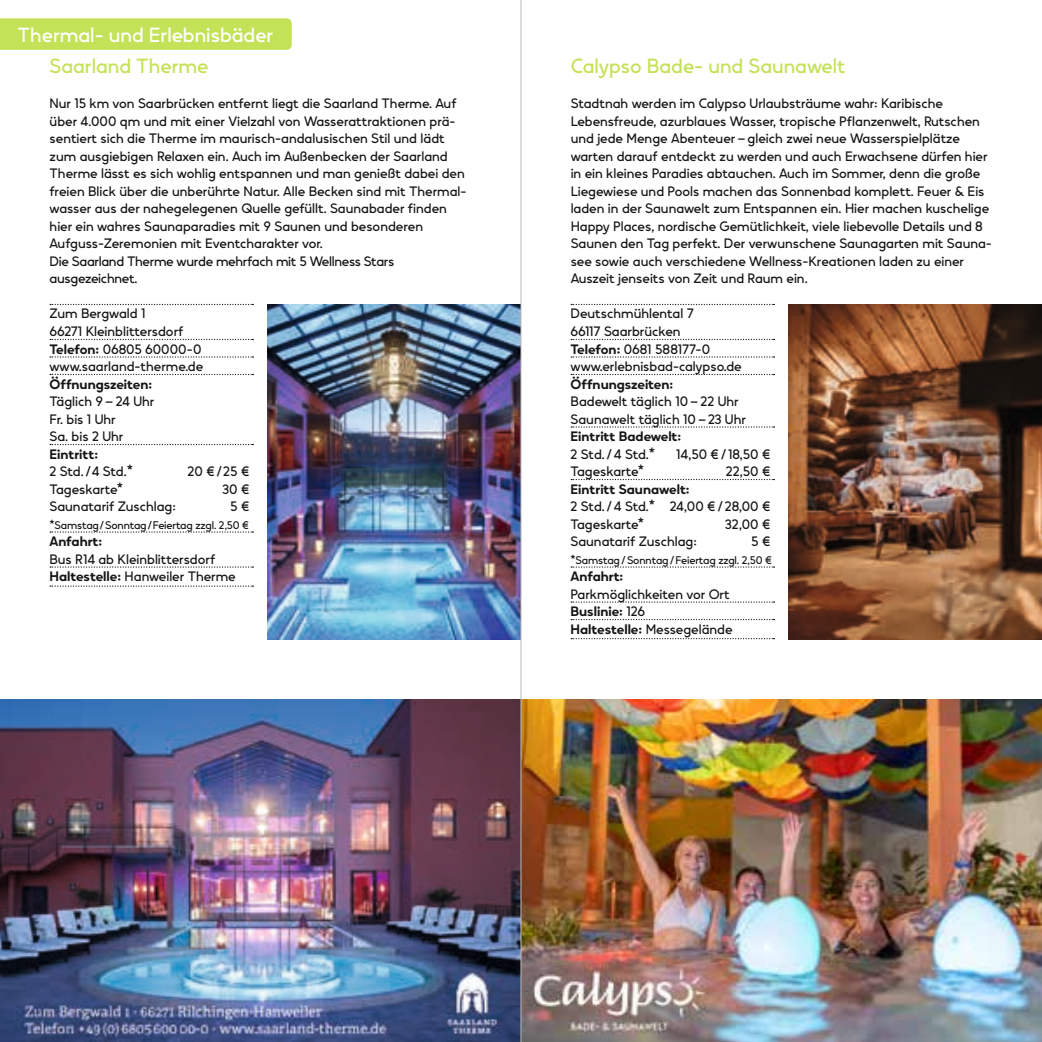
<style>
.page{position:relative;width:1042px;height:1042px;background:#fff}
.page>*{position:absolute;margin:0;border:0;box-sizing:border-box;transform-origin:0 0}
.t1{font:21px "Vary";color:#c3e257}
.t2{font:21px "Vary";color:#fff}
.t3{font:14px/17.5px "Vary";color:#151616}
.t4{font:700 14px "Vary";color:#151616}
.t5{font:11.38px "Vary";letter-spacing:-.01em;color:#151616}
.s1{font-weight:700}
</style>
<div class="page">
<svg style="left:50px;top:304px;width:203px;height:1px"></svg>
<svg style="left:50px;top:339px;width:203px;height:1px"></svg>
<svg style="left:50px;top:356px;width:203px;height:2px"></svg>
<svg style="left:50px;top:374px;width:203px;height:1px"></svg>
<svg style="left:50px;top:444px;width:203px;height:1px"></svg>
<svg style="left:50px;top:531px;width:203px;height:2px"></svg>
<svg style="left:50px;top:566px;width:203px;height:2px"></svg>
<svg style="left:50px;top:585px;width:203px;height:2px"></svg>
<img style="left:268px;top:305px;width:253px;height:334px">
<div style="left:0;top:18px;width:292px;height:32px;background:#c3e257"></div>
<svg style="left:571px;top:304px;width:203px;height:1px"></svg>
<svg style="left:571px;top:339px;width:203px;height:1px"></svg>
<svg style="left:571px;top:356px;width:203px;height:2px"></svg>
<svg style="left:571px;top:374px;width:203px;height:1px"></svg>
<svg style="left:571px;top:426px;width:203px;height:2px"></svg>
<svg style="left:571px;top:479px;width:203px;height:1px"></svg>
<svg style="left:571px;top:566px;width:203px;height:2px"></svg>
<svg style="left:571px;top:601px;width:203px;height:2px"></svg>
<svg style="left:571px;top:619px;width:203px;height:1px"></svg>
<svg style="left:571px;top:638px;width:203px;height:1px"></svg>
<img style="left:789px;top:305px;width:253px;height:334px">
<img style="left:0;top:699px;width:1042px;height:343px">
<hr style="left:521px;top:0;width:1px;height:1042px;background:#bababb">
<h1 class="t2" style="left:18px;top:17px;width:257px">Thermal- und Erlebnisbäder</h1>
<h1 class="t1" style="left:50px;top:49px;width:160px">Saarland Therme</h1>
<p class="t3" style="left:50px;top:94px;width:418px">Nur 15 km von Saarbrücken entfernt liegt die Saarland Therme. Auf über 4.000 qm und mit einer Vielzahl von Wasserattraktionen prä&shy;sentiert sich die Therme im maurisch-andalusischen Stil und lädt zum ausgiebigen Relaxen ein. Auch im Außenbecken der Saarland Therme lässt es sich wohlig entspannen und man genießt dabei den freien Blick über die unberührte Natur. Alle Becken sind mit Thermal&shy;wasser aus der nahegelegenen Quelle gefüllt. Saunabader finden hier ein wahres Saunaparadies mit 9 Saunen und besonderen Aufguss-Zeremonien mit Eventcharakter vor.<br>Die Saarland Therme wurde mehrfach mit 5 Wellness Stars ausgezeichnet.</p>
<p class="t3" style="left:49px;top:304px;width:155px">Zum Bergwald 1<br>66271 Kleinblittersdorf<br><span class="s1">Telefon:</span> 06805 60000-0 www.saarland-therme.de</p>
<p class="t4" style="left:49px;top:372px;width:104px">Öffnungszeiten:</p>
<p class="t3" style="left:49px;top:391px;width:106px">Täglich 9 – 24 Uhr<br>Fr. bis 1 Uhr<br>Sa. bis 2 Uhr</p>
<p class="t4" style="left:49px;top:442px;width:50px">Eintritt:</p>
<p class="t3" style="left:49px;top:461px;width:85px">2 Std. / 4 Std.*</p>
<p class="t3" style="left:188px;top:461px;width:63px">20 € / 25 €</p>
<p class="t3" style="left:49px;top:479px;width:75px">Tageskarte*</p>
<p class="t3" style="left:222px;top:479px;width:29px">30 €</p>
<p class="t3" style="left:49px;top:496px;width:128px">Saunatarif Zuschlag:</p>
<p class="t3" style="left:230px;top:496px;width:21px">5 €</p>
<p class="t5" style="left:49px;top:515px;width:201px">*Samstag / Sonntag / Feiertag zzgl. 2,50 €</p>
<p class="t4" style="left:49px;top:529px;width:54px">Anfahrt:</p>
<p class="t3" style="left:49px;top:549px;width:188px">Bus R14 ab Kleinblittersdorf<br><span class="s1">Haltestelle:</span> Hanweiler Therme</p>
<h1 class="t1" style="left:571px;top:49px;width:276px">Calypso Bade- und Saunawelt</h1>
<p class="t3" style="left:571px;top:94px;width:423px">Stadtnah werden im Calypso Urlaubsträume wahr: Karibische Lebensfreude, azurblaues Wasser, tropische Pflanzenwelt, Rutschen und jede Menge Abenteuer – gleich zwei neue Wasserspielplätze warten darauf entdeckt zu werden und auch Erwachsene dürfen hier in ein kleines Paradies abtauchen. Auch im Sommer, denn die große Liegewiese und Pools machen das Sonnenbad komplett. Feuer &amp; Eis laden in der Saunawelt zum Entspannen ein. Hier machen kuschelige Happy Places, nordische Gemütlichkeit, viele liebevolle Details und 8<br>Saunen den Tag perfekt. Der verwunschene Saunagarten mit Sauna&shy;see sowie auch verschiedene Wellness-Kreationen laden zu einer Auszeit jenseits von Zeit und Raum ein.</p>
<p class="t3" style="left:570px;top:304px;width:173px">Deutschmühlental 7<br>66117 Saarbrücken<br><span class="s1">Telefon:</span> 0681 588177-0 www.erlebnisbad-calypso.de</p>
<p class="t4" style="left:570px;top:372px;width:104px">Öffnungszeiten:</p>
<p class="t3" style="left:570px;top:391px;width:177px">Badewelt täglich 10 – 22 Uhr<br>Saunawelt täglich 10 – 23 Uhr</p>
<p class="t4" style="left:570px;top:424px;width:112px">Eintritt Badewelt:</p>
<p class="t3" style="left:570px;top:444px;width:86px">2 Std. / 4 Std.*</p>
<p class="t3" style="left:676px;top:444px;width:96px">14,50 € / 18,50 €</p>
<p class="t3" style="left:570px;top:461px;width:75px">Tageskarte*</p>
<p class="t3" style="left:726px;top:461px;width:46px">22,50 €</p>
<p class="t4" style="left:570px;top:477px;width:121px">Eintritt Saunawelt:</p>
<p class="t3" style="left:570px;top:496px;width:201px">2 Std. / 4 Std.* 24,00 € / 28,00 €<br>Tageskarte*</p>
<p class="t3" style="left:725px;top:514px;width:47px">32,00 €</p>
<p class="t3" style="left:570px;top:531px;width:128px">Saunatarif Zuschlag:</p>
<p class="t3" style="left:751px;top:531px;width:21px">5 €</p>
<p class="t5" style="left:570px;top:550px;width:203px">*Samstag / Sonntag / Feiertag zzgl. 2,50 €</p>
<p class="t4" style="left:570px;top:564px;width:54px">Anfahrt:</p>
<p class="t3" style="left:570px;top:584px;width:164px">Parkmöglichkeiten vor Ort<br><span class="s1">Buslinie:</span> 126<br><span class="s1">Haltestelle:</span> Messegelände</p>
</div>
